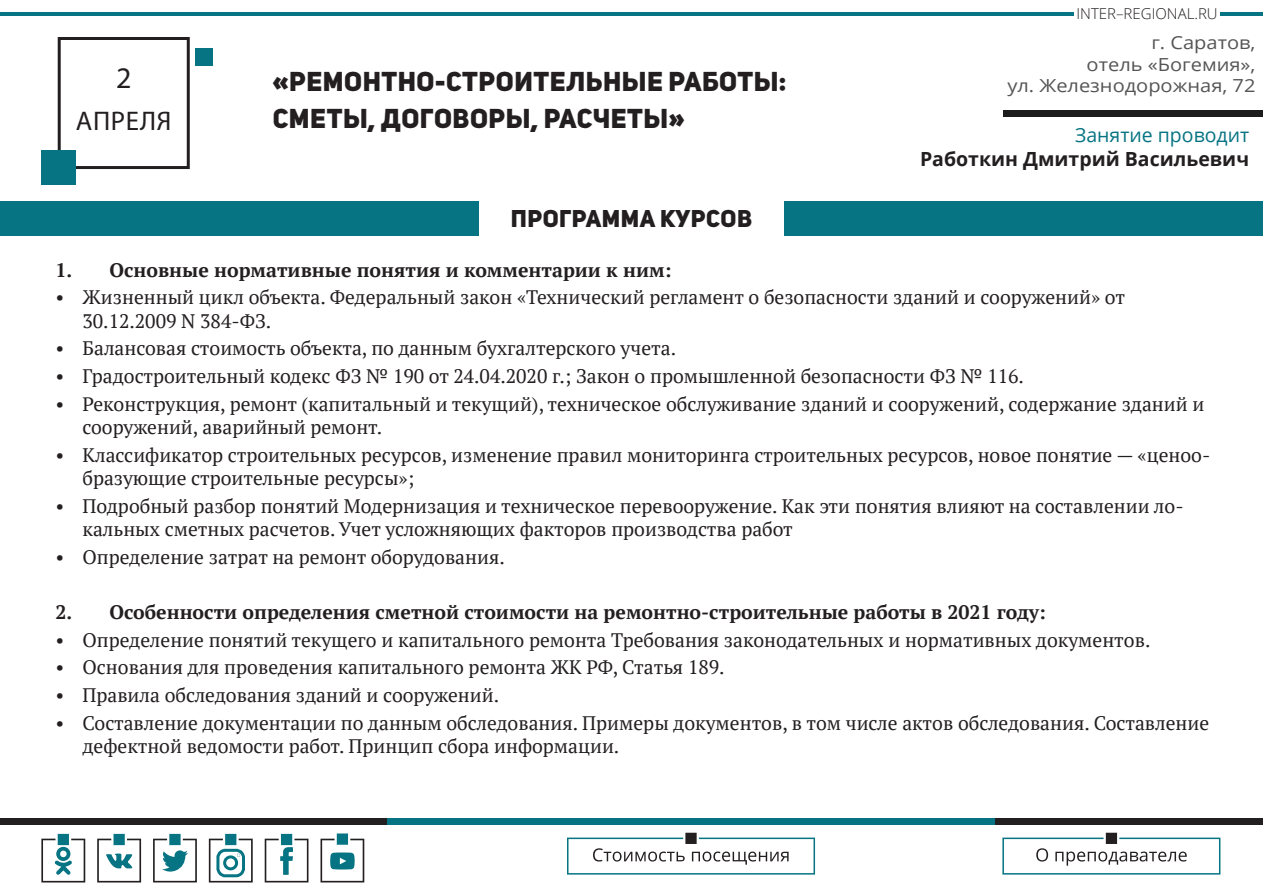
<style>
.page{position:relative;width:1263px;height:893px;background:#fff}
.page>*{position:absolute;margin:0;border:0;box-sizing:border-box;transform-origin:0 0}
.Стиль_абзаца_2{font:30px "Myriad Pro";color:#231f20}
.Стиль_абзаца_2-2{font:27px "Uni Sans Heavy CAPS";letter-spacing:.02em;color:#231f20}
.Стиль_абзаца_2-3{font:27px "Myriad Pro";letter-spacing:.02em;color:#231f20}
.Стиль_абзаца_2-4{font:24px "Uni Sans Heavy CAPS";letter-spacing:.02em;color:#231f20}
.t1{font:19.5px/23.4px "PT Serif";color:#231f20}
.Стиль_абзаца_2-5{font:700 19.5px "PT Serif";color:#231f20}
.Стиль_абзаца_2-6{font:700 19.5px/24px "Open Sans";color:#231f20;text-align:right}
.Стиль_абзаца_2-7{font:18px/21.6px "Open Sans";color:#555;text-align:right;scale:1.11 1}
.t2{font:300 15px "Open Sans";color:#231f20}
.s1{font-weight:400;color:#067482}
</style>
<div class="page">
<div style="left:0;top:818px;width:387px;height:7px;background:#231f20"></div>
<div style="left:995px;top:818px;width:268px;height:7px;background:#231f20"></div>
<div style="left:387px;top:818px;width:608px;height:7px;background:#067482"></div>
<svg style="left:567px;top:832px;width:248px;height:43px"></svg>
<svg style="left:41px;top:833px;width:44px;height:49px"></svg>
<svg style="left:97px;top:833px;width:44px;height:49px"></svg>
<svg style="left:153px;top:833px;width:44px;height:49px"></svg>
<svg style="left:265px;top:833px;width:43px;height:49px"></svg>
<svg style="left:320px;top:833px;width:44px;height:49px"></svg>
<hr style="left:0;top:12px;width:387px;height:4px;background:#067482">
<hr style="left:1220px;top:12px;width:43px;height:4px;background:#067482">
<hr style="left:387px;top:12px;width:687px;height:4px;background:#067482">
<svg style="left:1036px;top:848px;width:12px;height:13px"></svg>
<div style="left:1002px;top:838px;width:218px;height:37px;border:2px solid #067482"></div>
<svg style="left:1055px;top:832px;width:132px;height:34px"></svg>
<svg style="left:209px;top:833px;width:44px;height:49px"></svg>
<div style="left:58px;top:37px;width:132px;height:132px;border:3px solid #231f20"></div>
<div style="left:0;top:202px;width:1263px;height:34px;background:#067482"></div>
<div style="left:479px;top:194px;width:304px;height:51px;background:#fff"></div>
<div style="left:41px;top:151px;width:34px;height:34px;background:#067482"></div>
<div style="left:196px;top:48px;width:17px;height:17px;background:#067482"></div>
<div style="left:1003px;top:110px;width:260px;height:7px;background:#1c1c1c"></div>
<p class="Стиль_абзаца_2" style="left:116px;top:59px;width:17px">2</p>
<p class="Стиль_абзаца_2-3" style="left:76px;top:104px;width:97px">АПРЕЛЯ</p>
<p class="Стиль_абзаца_2-2" style="left:272px;top:64px;width:515px">«РЕМОНТНО-СТРОИТЕЛЬНЫЕ РАБОТЫ:</p>
<p class="Стиль_абзаца_2-2" style="left:273px;top:101px;width:414px">СМЕТЫ, ДОГОВОРЫ, РАСЧЕТЫ»</p>
<p class="Стиль_абзаца_2-4" style="left:511px;top:203px;width:243px">ПРОГРАММА КУРСОВ</p>
<p class="t2" style="left:1076px;top:3px;width:143px">INTER–REGIONAL.RU</p>
<p class="Стиль_абзаца_2-7" style="left:1007px;top:31px;width:225px">г. Саратов,<br>отель «Богемия»,<br>ул. Железнодорожная, 72</p>
<p class="Стиль_абзаца_2-6" style="left:920px;top:122px;width:331px"><span class="s1">Занятие проводит<br></span>Работкин Дмитрий Васильевич</p>
<p class="Стиль_абзаца_2-5" style="left:55px;top:257px;width:617px">1. Основные нормативные понятия и комментарии к ним:</p>
<p class="t1" style="left:82px;top:285px;width:1044px;text-indent:-27px">• Жизненный цикл объекта. Федеральный закон «Технический регламент о безопасности зданий и сооружений» от<br>30.12.2009 N 384-ФЗ.</p>
<p class="t1" style="left:55px;top:336px;width:622px">• Балансовая стоимость объекта, по данным бухгалтерского учета.</p>
<p class="t1" style="left:55px;top:364px;width:970px">• Градостроительный кодекс ФЗ № 190 от 24.04.2020 г.; Закон о промышленной безопасности ФЗ № 116.</p>
<p class="t1" style="left:82px;top:392px;width:1123px;text-indent:-27px">• Реконструкция, ремонт (капитальный и текущий), техническое обслуживание зданий и сооружений, содержание зданий и сооружений, аварийный ремонт.</p>
<p class="t1" style="left:82px;top:443px;width:1129px;text-indent:-27px">• Классификатор строительных ресурсов, изменение правил мониторинга строительных ресурсов, новое понятие — «ценоо&shy;бразующие строительные ресурсы»;</p>
<p class="t1" style="left:82px;top:494px;width:1103px;text-indent:-27px">• Подробный разбор понятий Модернизация и техническое перевооружение. Как эти понятия влияют на составлении ло&shy;кальных сметных расчетов. Учет усложняющих факторов производства работ</p>
<p class="t1" style="left:55px;top:545px;width:451px">• Определение затрат на ремонт оборудования.</p>
<p class="Стиль_абзаца_2-5" style="left:55px;top:599px;width:992px">2. Особенности определения сметной стоимости на ремонтно-строительные работы в 2021 году:</p>
<p class="t1" style="left:55px;top:628px;width:1096px">• Определение понятий текущего и капитального ремонта Требования законодательных и нормативных документов.</p>
<p class="t1" style="left:55px;top:655px;width:671px">• Основания для проведения капитального ремонта ЖК РФ, Статья 189.</p>
<p class="t1" style="left:55px;top:683px;width:445px">• Правила обследования зданий и сооружений.</p>
<p class="t1" style="left:82px;top:711px;width:1128px;text-indent:-27px">• Составление документации по данным обследования. Примеры документов, в том числе актов обследования. Составление дефектной ведомости работ. Принцип сбора информации.</p>
</div>
